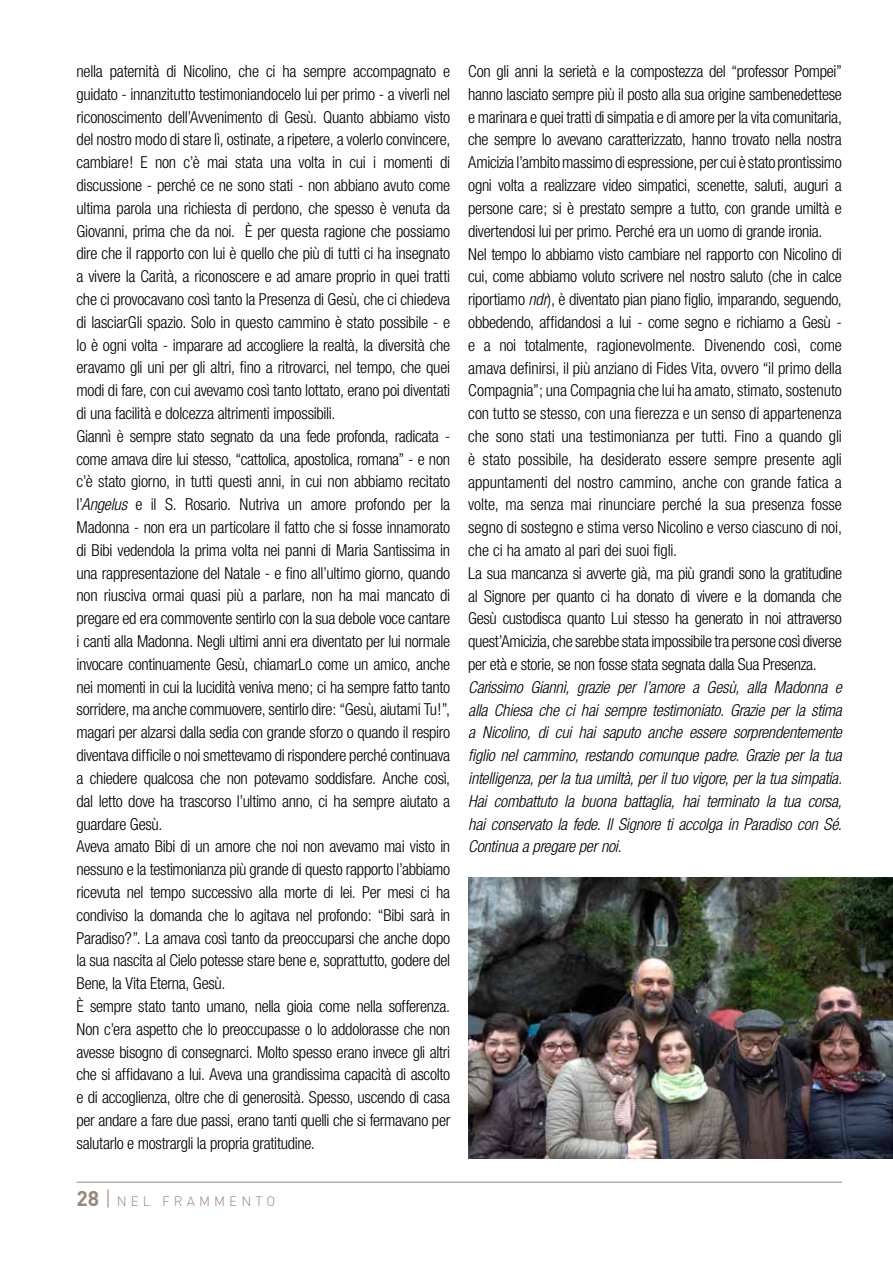
<style>
.page{position:relative;width:893px;height:1263px;background:#fff}
.page>*{position:absolute;margin:0;border:0;box-sizing:border-box;transform-origin:0 0}
.t1{font:300 condensed 16.5px/22.8px "Helvetica Neue";letter-spacing:-.015em;color:#000}
.t2{font:italic 300 condensed 16.5px/22.8px "Helvetica Neue";letter-spacing:-.01em;color:#000;text-align:justify}
.t3{font:300 13.5px "DIN";letter-spacing:.3em;color:#9b8579}
.s1{font-style:italic}
.s2{font-weight:700;font-size:21px}
.s3{font-size:21px}
</style>
<div class="page">
<hr style="left:77px;top:1182px;width:765px;height:1px;background:#9b8579">
<img style="left:469px;top:878px;width:424px;height:280px">
<p class="t1" style="left:77px;top:60px;width:375px">nella paternità di Nicolino, che ci ha sempre accompagnato e guidato - innanzitutto testimoniandocelo lui per primo - a viverli nel riconoscimento dell’Avvenimento di Gesù. Quanto abbiamo visto del nostro modo di stare lì, ostinate, a ripetere, a volerlo convincere, cambiare! E non c’è mai stata una volta in cui i momenti di discussione - perché ce ne sono stati - non abbiano avuto come ultima parola una richiesta di perdono, che spesso è venuta da Giovanni, prima che da noi. È per questa ragione che possiamo dire che il rapporto con lui è quello che più di tutti ci ha insegnato a vivere la Carità, a riconoscere e ad amare proprio in quei tratti che ci provocavano così tanto la Presenza di Gesù, che ci chiedeva di lasciarGli spazio. Solo in questo cammino è stato possibile - e lo è ogni volta - imparare ad accogliere la realtà, la diversità che eravamo gli uni per gli altri, fino a ritrovarci, nel tempo, che quei modi di fare, con cui avevamo così tanto lottato, erano poi diventati di una facilità e dolcezza altrimenti impossibili.<br>Giannì è sempre stato segnato da una fede profonda, radicata - come amava dire lui stesso, “cattolica, apostolica, romana” - e non c’è stato giorno, in tutti questi anni, in cui non abbiamo recitato l’<span class="s1">Angelus</span> e il S. Rosario. Nutriva un amore profondo per la Madonna - non era un particolare il fatto che si fosse innamorato di Bibi vedendola la prima volta nei panni di Maria Santissima in una rappresentazione del Natale - e fino all’ultimo giorno, quando non riusciva ormai quasi più a parlare, non ha mai mancato di pregare ed era commovente sentirlo con la sua debole voce cantare i canti alla Madonna. Negli ultimi anni era diventato per lui normale invocare continuamente Gesù, chiamarLo come un amico, anche nei momenti in cui la lucidità veniva meno; ci ha sempre fatto tanto sorridere, ma anche commuovere, sentirlo dire: “Gesù, aiutami Tu!”, magari per alzarsi dalla sedia con grande sforzo o quando il respiro diventava difficile o noi smettevamo di rispondere perché continuava a chiedere qualcosa che non potevamo soddisfare. Anche così, dal letto dove ha trascorso l’ultimo anno, ci ha sempre aiutato a guardare Gesù.<br>Aveva amato Bibi di un amore che noi non avevamo mai visto in nessuno e la testimonianza più grande di questo rapporto l’abbiamo ricevuta nel tempo successivo alla morte di lei. Per mesi ci ha condiviso la domanda che lo agitava nel profondo: “Bibi sarà in Paradiso?”. La amava così tanto da preoccuparsi che anche dopo la sua nascita al Cielo potesse stare bene e, soprattutto, godere del Bene, la Vita Eterna, Gesù.<br>È sempre stato tanto umano, nella gioia come nella sofferenza.<br>Non c’era aspetto che lo preoccupasse o lo addolorasse che non avesse bisogno di consegnarci. Molto spesso erano invece gli altri che si affidavano a lui. Aveva una grandissima capacità di ascolto e di accoglienza, oltre che di generosità. Spesso, uscendo di casa per andare a fare due passi, erano tanti quelli che si fermavano per salutarlo e mostrargli la propria gratitudine.</p>
<p class="t1" style="left:468px;top:60px;width:375px">Con gli anni la serietà e la compostezza del “professor Pompei” hanno lasciato sempre più il posto alla sua origine sambenedettese e marinara e quei tratti di simpatia e di amore per la vita comunitaria, che sempre lo avevano caratterizzato, hanno trovato nella nostra Amicizia l’ambito massimo di espressione, per cui è stato prontissimo ogni volta a realizzare video simpatici, scenette, saluti, auguri a persone care; si è prestato sempre a tutto, con grande umiltà e divertendosi lui per primo. Perché era un uomo di grande ironia.<br>Nel tempo lo abbiamo visto cambiare nel rapporto con Nicolino di cui, come abbiamo voluto scrivere nel nostro saluto (che in calce riportiamo <span class="s1">ndr</span>), è diventato pian piano figlio, imparando, seguendo, obbedendo, affidandosi a lui - come segno e richiamo a Gesù - e a noi totalmente, ragionevolmente. Divenendo così, come amava definirsi, il più anziano di Fides Vita, ovvero “il primo della Compagnia”; una Compagnia che lui ha amato, stimato, sostenuto con tutto se stesso, con una fierezza e un senso di appartenenza che sono stati una testimonianza per tutti. Fino a quando gli è stato possibile, ha desiderato essere sempre presente agli appuntamenti del nostro cammino, anche con grande fatica a volte, ma senza mai rinunciare perché la sua presenza fosse segno di sostegno e stima verso Nicolino e verso ciascuno di noi, che ci ha amato al pari dei suoi figli.<br>La sua mancanza si avverte già, ma più grandi sono la gratitudine al Signore per quanto ci ha donato di vivere e la domanda che Gesù custodisca quanto Lui stesso ha generato in noi attraverso quest’Amicizia, che sarebbe stata impossibile tra persone così diverse per età e storie, se non fosse stata segnata dalla Sua Presenza.</p>
<p class="t2" style="left:468px;top:675px;width:375px">Carissimo Giannì, grazie per l’amore a Gesù, alla Madonna e alla Chiesa che ci hai sempre testimoniato. Grazie per la stima a Nicolino, di cui hai saputo anche essere sorprendentemente figlio nel cammino, restando comunque padre. Grazie per la tua intelligenza, per la tua umiltà, per il tuo vigore, per la tua simpatia.<br>Hai combattuto la buona battaglia, hai terminato la tua corsa, hai conservato la fede. Il Signore ti accolga in Paradiso con Sé.<br>Continua a pregare per noi.</p>
<p class="t3" style="left:77px;top:1193px;width:200px"><span class="s2">28</span> <span class="s3">|</span> NEL FRAMMENTO</p>
</div>
